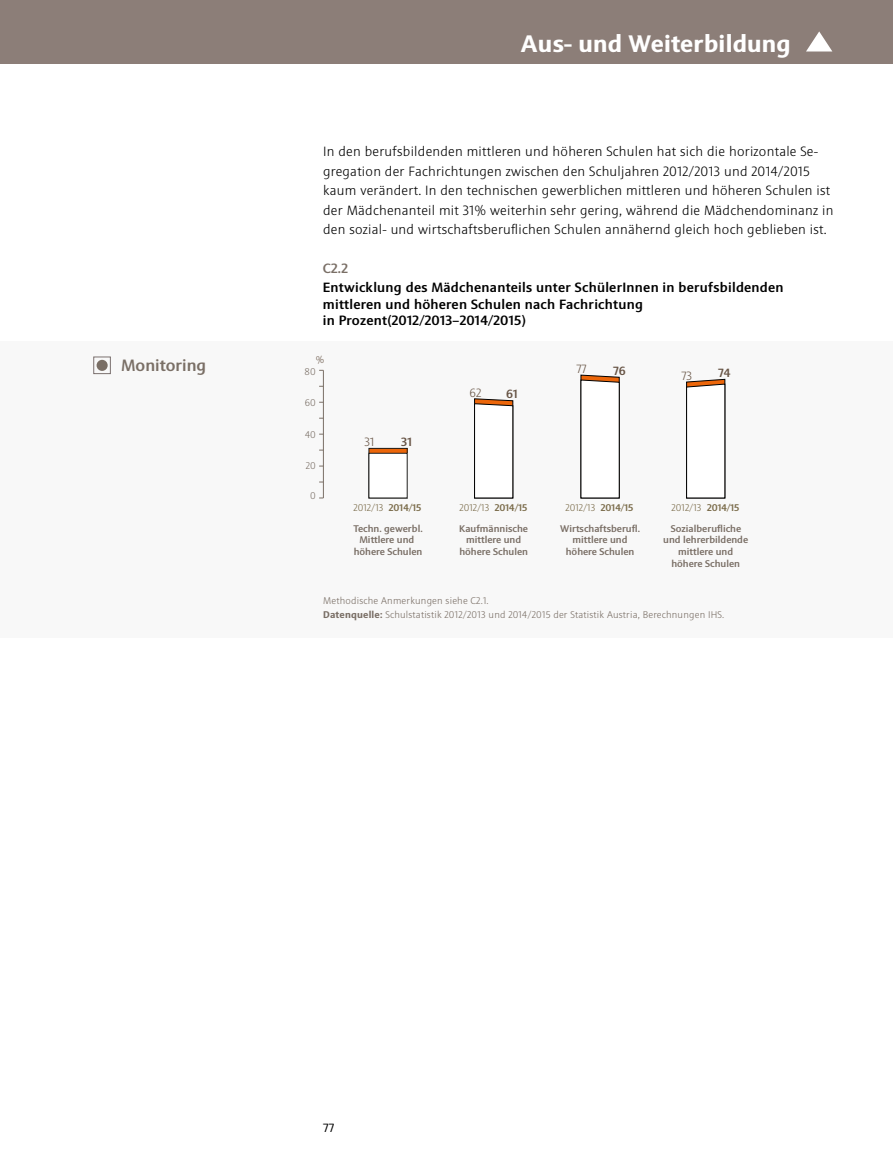
<style>
.page{position:relative;width:893px;height:1149px;background:#fff}
.page>*{position:absolute;margin:0;border:0;box-sizing:border-box;transform-origin:0 0}
.t1{font:700 24px "Sinova Pro";letter-spacing:.01em;color:#fff}
.t2{font:500 16.5px "Sinova Pro";color:#7a6f66}
.t3{font:300 13.5px/19.5px "Sinova Pro";letter-spacing:.02em;color:#000}
.t4{font:500 13.5px/16.5px "Sinova Pro";letter-spacing:.02em;color:#000}
.t5{font:500 13.5px "Sinova Pro";color:#7a6f66}
.t6{font:300 12px "Sinova Pro";letter-spacing:.01em;color:#685546}
.t7{font:500 12px "Sinova Pro";letter-spacing:.01em;color:#685546}
.t8{font:12px "Sinova Pro";color:#000}
.t9{font:500 9.75px/11.7px "Sinova Pro";color:#7a6f66;text-align:center}
.t10{font:300 9.75px/13.5px "Sinova Pro";letter-spacing:.02em;color:#7a6f66}
.t11{font:300 9.75px "Sinova Pro";color:#796a48}
.t12{font:300 9.75px "Sinova Pro";color:#685546}
.s1{font-weight:500}
.s2{font-weight:300;color:#796a48}
.s3{color:#796a48}
.s4{font-weight:700}
</style>
<div class="page">
<div style="left:0;top:341px;width:893px;height:297px;background:#f8f8f8"></div>
<svg style="left:474px;top:398px;width:39px;height:100px"></svg>
<hr style="left:323px;top:370px;width:1px;height:128px;background:#7a6f66">
<svg style="left:686px;top:379px;width:39px;height:119px"></svg>
<svg style="left:581px;top:374px;width:39px;height:124px"></svg>
<svg style="left:371px;top:450px;width:34px;height:3px"></svg>
<div style="left:369px;top:448px;width:38px;height:50px;border:1px solid #1d1d1b"></div>
<div style="left:369px;top:453px;width:38px;height:45px;background:#fff"></div>
<svg style="left:94px;top:356px;width:17px;height:18px"></svg>
<div style="left:97px;top:360px;width:11px;height:11px;background:#7a6f66;border-radius:50%"></div>
<div style="left:0;top:0;width:893px;height:64px;background:#8c7e78"></div>
<svg style="left:806px;top:31px;width:26px;height:20px"></svg>
<p class="t2" style="left:121px;top:355px;width:87px">Monitoring</p>
<h1 class="t1" style="left:521px;top:29px;width:271px">Aus- und Weiterbildung</h1>
<p class="t3" style="left:323px;top:142px;width:512px">In den berufsbildenden mittleren und höheren Schulen hat sich die horizontale Se&shy;gregation der Fachrichtungen zwischen den Schuljahren 2012/2013 und 2014/2015 kaum verändert. In den technischen gewerblichen mittleren und höheren Schulen ist der Mädchenanteil mit 31% weiterhin sehr gering, während die Mädchendominanz in den sozial- und wirtschaftsberuflichen Schulen annähernd gleich hoch geblieben ist.</p>
<p class="t5" style="left:323px;top:260px;width:27px">C2.2</p>
<p class="t4" style="left:323px;top:279px;width:462px">Entwicklung des Mädchenanteils unter SchülerInnen in berufsbildenden mittleren und höheren Schulen nach Fachrichtung<br>in Prozent(2012/2013–2014/2015)</p>
<p class="t12" style="left:316px;top:354px;width:10px">%</p>
<p class="t10" style="left:305px;top:364px;width:13px">80</p>
<p class="t10" style="left:305px;top:395px;width:12px">60</p>
<p class="t10" style="left:305px;top:428px;width:12px">40</p>
<p class="t10" style="left:306px;top:459px;width:11px">20</p>
<p class="t10" style="left:310px;top:488px;width:7px">0</p>
<p class="t6" style="left:364px;top:435px;width:12px">31</p>
<p class="t7" style="left:401px;top:435px;width:12px">31</p>
<p class="t11" style="left:354px;top:501px;width:69px">2012/13 <span class="s1">2014/15</span></p>
<p class="t9" style="left:353px;top:522px;width:71px">Techn. gewerbl.<br>Mittlere und höhere Schulen</p>
<p class="t6" style="left:469px;top:385px;width:13px">62</p>
<p class="t7" style="left:506px;top:387px;width:13px">61</p>
<p class="t6" style="left:576px;top:361px;width:12px">77</p>
<p class="t7" style="left:613px;top:363px;width:14px">76</p>
<p class="t6" style="left:681px;top:369px;width:12px">73</p>
<p class="t7" style="left:718px;top:366px;width:14px">74</p>
<p class="t11" style="left:460px;top:501px;width:69px">2012/13 <span class="s1">2014/15</span></p>
<p class="t11" style="left:566px;top:501px;width:69px">2012/13 <span class="s1">2014/15</span></p>
<p class="t9" style="left:671px;top:497px;width:72px;line-height:20.9px;text-align:left"><span class="s2">2012/13</span> <span class="s3">2014/15<br></span>Sozialberufliche</p>
<p class="t9" style="left:663px;top:534px;width:86px">und lehrerbildende mittlere und höhere Schulen</p>
<p class="t9" style="left:459px;top:522px;width:70px">Kaufmännische mittlere und höhere Schulen</p>
<p class="t9" style="left:560px;top:522px;width:81px">Wirtschaftsberufl. mittlere und höhere Schulen</p>
<p class="t10" style="left:323px;top:594px;width:403px">Methodische Anmerkungen siehe C2.1.<br><span class="s4">Datenquelle:</span> Schulstatistik 2012/2013 und 2014/2015 der Statistik Austria, Berechnungen IHS.</p>
<p class="t8" style="left:323px;top:1120px;width:12px">77</p>
</div>
